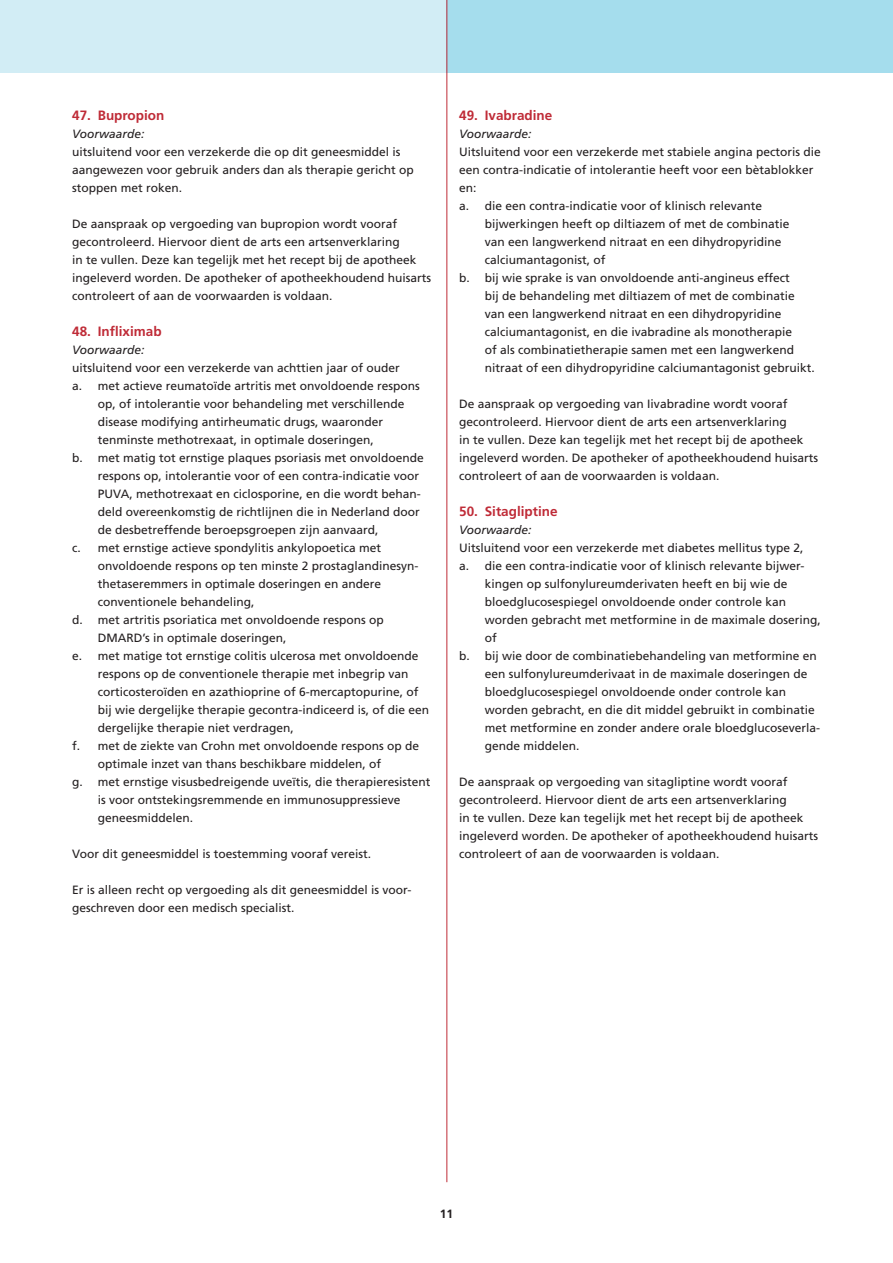
<style>
.page{position:relative;width:893px;height:1263px;background:#fff}
.page>*{position:absolute;margin:0;border:0;box-sizing:border-box;transform-origin:0 0}
.t1{font:700 13.5px "Frutiger";color:#bf2b37}
.t2{font:12px/18px "Frutiger";color:#231f20}
.t3{font:italic 12px "Frutiger";color:#231f20}
.t4{font:700 12px "Frutiger";color:#231f20}
</style>
<div class="page">
<div style="left:0;top:0;width:446px;height:72px;background:#d2edf5"></div>
<div style="left:446px;top:0;width:447px;height:72px;background:#a5dded"></div>
<hr style="left:446px;top:0;width:1px;height:1182px;background:#bf2b37">
<p class="t1" style="left:72px;top:107px;width:94px">47. Bupropion</p>
<p class="t3" style="left:72px;top:127px;width:74px">Voorwaarde:</p>
<p class="t2" style="left:72px;top:143px;width:343px">uitsluitend voor een verzekerde die op dit geneesmiddel is aangewezen voor gebruik anders dan als therapie gericht op stoppen met roken.</p>
<p class="t2" style="left:72px;top:215px;width:360px">De aanspraak op vergoeding van bupropion wordt vooraf gecontroleerd. Hiervoor dient de arts een artsenverklaring<br>in te vullen. Deze kan tegelijk met het recept bij de apotheek ingeleverd worden. De apotheker of apotheekhoudend huisarts controleert of aan de voorwaarden is voldaan.</p>
<p class="t1" style="left:72px;top:323px;width:91px">48. Infliximab</p>
<p class="t3" style="left:72px;top:343px;width:74px">Voorwaarde:</p>
<p class="t2" style="left:72px;top:359px;width:329px">uitsluitend voor een verzekerde van achttien jaar of ouder</p>
<p class="t2" style="left:72px;top:377px;width:349px">a. met actieve reumatoïde artritis met onvoldoende respons</p>
<p class="t2" style="left:98px;top:395px;width:308px">op, of intolerantie voor behandeling met verschillende</p>
<p class="t2" style="left:98px;top:413px;width:287px">disease modifying antirheumatic drugs, waaronder</p>
<p class="t2" style="left:98px;top:431px;width:278px">tenminste methotrexaat, in optimale doseringen,</p>
<p class="t2" style="left:72px;top:449px;width:353px">b. met matig tot ernstige plaques psoriasis met onvoldoende</p>
<p class="t2" style="left:98px;top:467px;width:323px">respons op, intolerantie voor of een contra-indicatie voor</p>
<p class="t2" style="left:98px;top:485px;width:324px">PUVA, methotrexaat en ciclosporine, en die wordt behan-</p>
<p class="t2" style="left:98px;top:503px;width:324px">deld overeenkomstig de richtlijnen die in Nederland door</p>
<p class="t2" style="left:98px;top:521px;width:282px">de desbetreffende beroepsgroepen zijn aanvaard,</p>
<p class="t2" style="left:72px;top:539px;width:310px">c. met ernstige actieve spondylitis ankylopoetica met</p>
<p class="t2" style="left:98px;top:557px;width:322px">onvoldoende respons op ten minste 2 prostaglandinesyn-</p>
<p class="t2" style="left:98px;top:575px;width:285px">thetaseremmers in optimale doseringen en andere</p>
<p class="t2" style="left:98px;top:593px;width:158px">conventionele behandeling,</p>
<p class="t2" style="left:72px;top:611px;width:313px">d. met artritis psoriatica met onvoldoende respons op</p>
<p class="t2" style="left:98px;top:629px;width:190px">DMARD’s in optimale doseringen,</p>
<p class="t2" style="left:72px;top:647px;width:348px">e. met matige tot ernstige colitis ulcerosa met onvoldoende</p>
<p class="t2" style="left:98px;top:665px;width:312px">respons op de conventionele therapie met inbegrip van</p>
<p class="t2" style="left:98px;top:683px;width:322px">corticosteroïden en azathioprine of 6-mercaptopurine, of</p>
<p class="t2" style="left:98px;top:701px;width:333px">bij wie dergelijke therapie gecontra-indiceerd is, of die een</p>
<p class="t2" style="left:98px;top:719px;width:198px">dergelijke therapie niet verdragen,</p>
<p class="t2" style="left:72px;top:737px;width:348px">f. met de ziekte van Crohn met onvoldoende respons op de</p>
<p class="t2" style="left:98px;top:755px;width:285px">optimale inzet van thans beschikbare middelen, of</p>
<p class="t2" style="left:72px;top:773px;width:360px">g. met ernstige visusbedreigende uveïtis, die therapieresistent</p>
<p class="t2" style="left:98px;top:791px;width:304px">is voor ontstekingsremmende en immunosuppressieve</p>
<p class="t2" style="left:98px;top:809px;width:97px">geneesmiddelen.</p>
<p class="t2" style="left:72px;top:845px;width:300px">Voor dit geneesmiddel is toestemming vooraf vereist.</p>
<p class="t2" style="left:72px;top:881px;width:341px">Er is alleen recht op vergoeding als dit geneesmiddel is voor&shy;geschreven door een medisch specialist.</p>
<p class="t1" style="left:459px;top:107px;width:95px">49. Ivabradine</p>
<p class="t3" style="left:459px;top:127px;width:74px">Voorwaarde:</p>
<p class="t2" style="left:459px;top:143px;width:363px">Uitsluitend voor een verzekerde met stabiele angina pectoris die</p>
<p class="t2" style="left:459px;top:161px;width:356px">een contra-indicatie of intolerantie heeft voor een bètablokker</p>
<p class="t2" style="left:459px;top:179px;width:19px">en:</p>
<p class="t2" style="left:459px;top:197px;width:304px">a. die een contra-indicatie voor of klinisch relevante</p>
<p class="t2" style="left:485px;top:215px;width:306px">bijwerkingen heeft op diltiazem of met de combinatie</p>
<p class="t2" style="left:485px;top:233px;width:298px">van een langwerkend nitraat en een dihydropyridine</p>
<p class="t2" style="left:485px;top:251px;width:122px">calciumantagonist, of</p>
<p class="t2" style="left:459px;top:269px;width:332px">b. bij wie sprake is van onvoldoende anti-angineus effect</p>
<p class="t2" style="left:485px;top:287px;width:312px">bij de behandeling met diltiazem of met de combinatie</p>
<p class="t2" style="left:485px;top:305px;width:298px">van een langwerkend nitraat en een dihydropyridine</p>
<p class="t2" style="left:485px;top:323px;width:309px">calciumantagonist, en die ivabradine als monotherapie</p>
<p class="t2" style="left:485px;top:341px;width:311px">of als combinatietherapie samen met een langwerkend</p>
<p class="t2" style="left:485px;top:359px;width:332px">nitraat of een dihydropyridine calciumantagonist gebruikt.</p>
<p class="t2" style="left:459px;top:395px;width:360px">De aanspraak op vergoeding van Iivabradine wordt vooraf gecontroleerd. Hiervoor dient de arts een artsenverklaring<br>in te vullen. Deze kan tegelijk met het recept bij de apotheek ingeleverd worden. De apotheker of apotheekhoudend huisarts controleert of aan de voorwaarden is voldaan.</p>
<p class="t1" style="left:459px;top:503px;width:100px">50. Sitagliptine</p>
<p class="t3" style="left:459px;top:523px;width:74px">Voorwaarde:</p>
<p class="t2" style="left:459px;top:539px;width:346px">Uitsluitend voor een verzekerde met diabetes mellitus type 2,</p>
<p class="t2" style="left:459px;top:557px;width:347px">a. die een contra-indicatie voor of klinisch relevante bijwer-</p>
<p class="t2" style="left:485px;top:575px;width:304px">kingen op sulfonylureumderivaten heeft en bij wie de</p>
<p class="t2" style="left:485px;top:593px;width:303px">bloedglucosespiegel onvoldoende onder controle kan</p>
<p class="t2" style="left:485px;top:611px;width:337px">worden gebracht met metformine in de maximale dosering,</p>
<p class="t2" style="left:485px;top:629px;width:13px">of</p>
<p class="t2" style="left:459px;top:647px;width:359px">b. bij wie door de combinatiebehandeling van metformine en</p>
<p class="t2" style="left:485px;top:665px;width:324px">een sulfonylureumderivaat in de maximale doseringen de</p>
<p class="t2" style="left:485px;top:683px;width:303px">bloedglucosespiegel onvoldoende onder controle kan</p>
<p class="t2" style="left:485px;top:701px;width:332px">worden gebracht, en die dit middel gebruikt in combinatie</p>
<p class="t2" style="left:485px;top:719px;width:337px">met metformine en zonder andere orale bloedglucoseverla-</p>
<p class="t2" style="left:485px;top:737px;width:96px">gende middelen.</p>
<p class="t2" style="left:459px;top:773px;width:360px">De aanspraak op vergoeding van sitagliptine wordt vooraf gecontroleerd. Hiervoor dient de arts een artsenverklaring<br>in te vullen. Deze kan tegelijk met het recept bij de apotheek ingeleverd worden. De apotheker of apotheekhoudend huisarts controleert of aan de voorwaarden is voldaan.</p>
<p class="t4" style="left:440px;top:1207px;width:15px">11</p>
</div>
